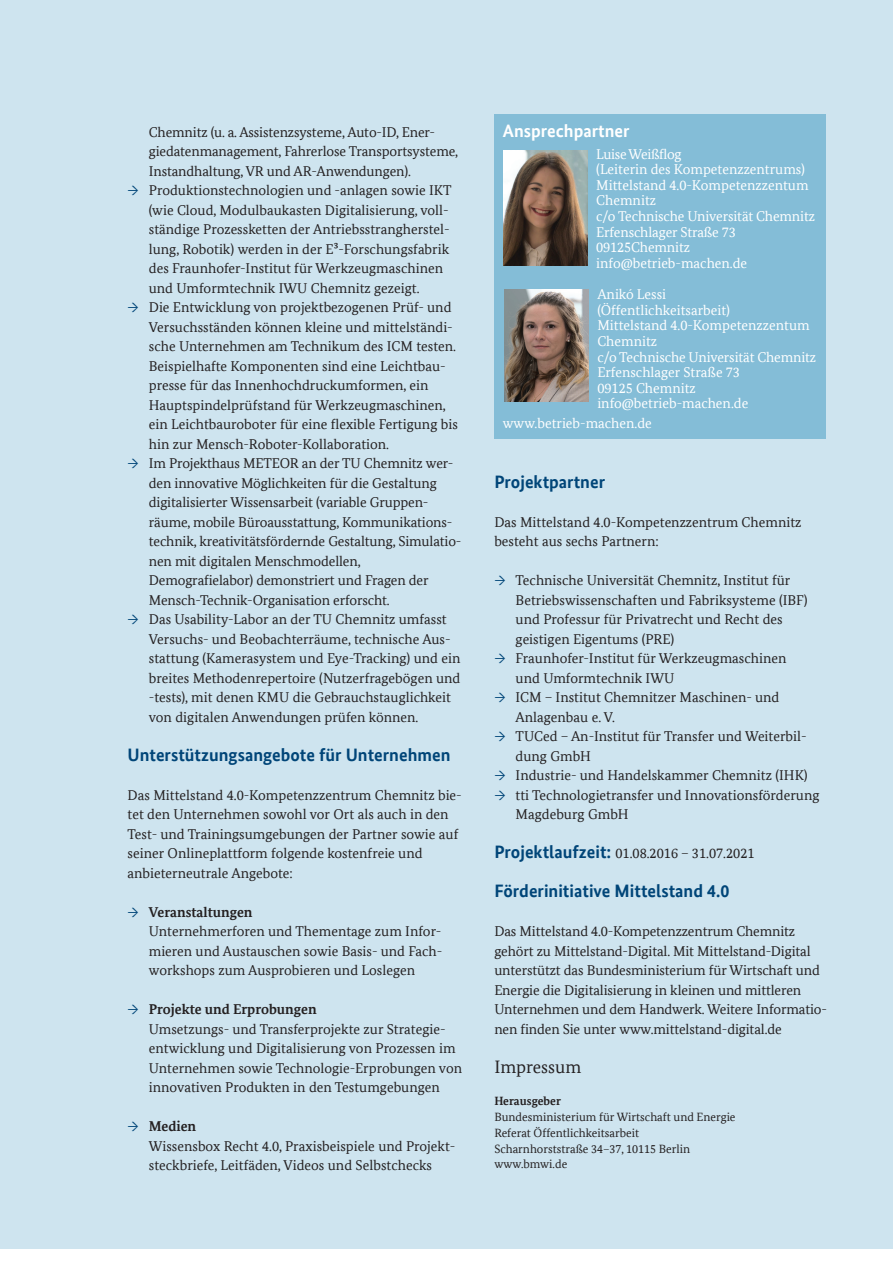
<style>
.page{position:relative;width:893px;height:1263px;background:#fff}
.page>*{position:absolute;margin:0;border:0;box-sizing:border-box;transform-origin:0 0}
.t1{font:700 18px "Bundes Sans Office";color:#004578}
.t2{font:700 18px "Bundes Sans Office";color:#fff}
.t3{font:18px "Bundes Serif Office";color:#231f20}
.LI_Pfeil{font:14.25px/19.5px "Bundes Serif Office";color:#231f20}
.t4{font:14.25px/15.6px "Bundes Serif Office";color:#fff}
.P_-_impressum{font:12px "Bundes Serif Office";color:#231f20}
.P_-_impressum-2{font:700 12px "Bundes Serif Office";color:#231f20}
.s1{color:#004578}
.s2{font-weight:700}
.s3{font-family:"Bundes Sans Office";font-weight:700;font-size:18px;color:#004578}
</style>
<div class="page">
<div style="left:0;top:0;width:893px;height:1249px;background:#cee4ef"></div>
<div style="left:494px;top:114px;width:332px;height:325px;background:#84bdd7"></div>
<img style="left:504px;top:151px;width:84px;height:114px">
<img style="left:505px;top:289px;width:84px;height:112px">
<p class="LI_Pfeil" style="left:149px;top:122px;width:311px">Chemnitz (u. a. Assistenzsysteme, Auto-ID, Ener&shy;giedatenmanagement, Fahrerlose Transportsysteme,<br>Instandhaltung, VR und AR-Anwendungen).</p>
<p class="LI_Pfeil" style="left:149px;top:180px;width:304px;text-indent:-21px"><span class="s1">→</span> Produktionstechnologien und -anlagen sowie IKT (wie Cloud, Modulbaukasten Digitalisierung, voll&shy;ständige Prozessketten der Antriebsstrangherstel&shy;lung, Robotik) werden in der E³-Forschungsfabrik des Fraunhofer-Institut für Werkzeugmaschinen und Umformtechnik IWU Chemnitz gezeigt.</p>
<p class="LI_Pfeil" style="left:149px;top:297px;width:311px;text-indent:-21px"><span class="s1">→</span> Die Entwicklung von projektbezogenen Prüf- und Versuchsständen können kleine und mittelständi&shy;sche Unternehmen am Technikum des ICM testen.<br>Beispielhafte Komponenten sind eine Leichtbau&shy;presse für das Innenhochdruckumformen, ein Hauptspindelprüfstand für Werkzeugmaschinen, ein Leichtbauroboter für eine flexible Fertigung bis hin zur Mensch-Roboter-Kollaboration.</p>
<p class="LI_Pfeil" style="left:149px;top:453px;width:314px;text-indent:-21px"><span class="s1">→</span> Im Projekthaus METEOR an der TU Chemnitz wer&shy;den innovative Möglichkeiten für die Gestaltung digitalisierter Wissensarbeit (variable Gruppen&shy;räume, mobile Büroausstattung, Kommunikations&shy;technik, kreativitätsfördernde Gestaltung, Simulatio&shy;nen mit digitalen Menschmodellen, Demografielabor) demonstriert und Fragen der Mensch-Technik-Organisation erforscht.</p>
<p class="LI_Pfeil" style="left:149px;top:609px;width:313px;text-indent:-21px"><span class="s1">→</span> Das Usability-Labor an der TU Chemnitz umfasst Versuchs- und Beobachterräume, technische Aus&shy;stattung (Kamerasystem und Eye-Tracking) und ein breites Methodenrepertoire (Nutzerfragebögen und -tests), mit denen KMU die Gebrauchstauglichkeit von digitalen Anwendungen prüfen können.</p>
<p class="t1" style="left:128px;top:744px;width:324px">Unterstützungsangebote für Unternehmen</p>
<p class="LI_Pfeil" style="left:128px;top:785px;width:336px">Das Mittelstand 4.0-Kompetenzzentrum Chemnitz bie&shy;tet den Unternehmen sowohl vor Ort als auch in den Test- und Trainingsumgebungen der Partner sowie auf seiner Onlineplattform folgende kostenfreie und anbieterneutrale Angebote:</p>
<p class="LI_Pfeil" style="left:149px;top:902px;width:295px;text-indent:-21px"><span class="s1">→</span> <span class="s2">Veranstaltungen<br></span>Unternehmerforen und Thementage zum Infor&shy;mieren und Austauschen sowie Basis- und Fach&shy;workshops zum Ausprobieren und Loslegen</p>
<p class="LI_Pfeil" style="left:149px;top:999px;width:315px;text-indent:-21px"><span class="s1">→</span> <span class="s2">Projekte und Erprobungen<br></span>Umsetzungs- und Transferprojekte zur Strategie&shy;entwicklung und Digitalisierung von Prozessen im Unternehmen sowie Technologie-Erprobungen von innovativen Produkten in den Testumgebungen</p>
<p class="LI_Pfeil" style="left:149px;top:1116px;width:308px;text-indent:-21px"><span class="s1">→</span> <span class="s2">Medien<br></span>Wissensbox Recht 4.0, Praxisbeispiele und Projekt&shy;steckbriefe, Leitfäden, Videos und Selbstchecks</p>
<p class="t2" style="left:503px;top:120px;width:128px">Ansprechpartner</p>
<p class="t4" style="left:596px;top:146px;width:220px">Luise Weißflog<br>(Leiterin des Kompetenzzentrums)<br>Mittelstand 4.0-Kompetenzzentum<br>Chemnitz<br>c/o Technische Universität Chemnitz</p>
<p class="t4" style="left:596px;top:224px;width:141px">Erfenschlager Straße 73</p>
<p class="t4" style="left:596px;top:240px;width:95px">09125Chemnitz</p>
<p class="t4" style="left:596px;top:255px;width:153px">info@betrieb-machen.de</p>
<p class="t4" style="left:597px;top:286px;width:220px">Anikó Lessi<br>(Öffentlichkeitsarbeit)<br>Mittelstand 4.0-Kompetenzzentum<br>Chemnitz<br>c/o Technische Universität Chemnitz</p>
<p class="t4" style="left:597px;top:364px;width:153px">Erfenschlager Straße 73<br>09125 Chemnitz info@betrieb-machen.de</p>
<p class="t4" style="left:503px;top:416px;width:151px">www.betrieb-machen.de</p>
<p class="t1" style="left:494px;top:471px;width:112px">Projektpartner</p>
<p class="LI_Pfeil" style="left:494px;top:512px;width:309px">Das Mittelstand 4.0-Kompetenzzentrum Chemnitz besteht aus sechs Partnern:</p>
<p class="LI_Pfeil" style="left:516px;top:570px;width:293px;text-indent:-21px"><span class="s1">→</span> Technische Universität Chemnitz, Institut für Betriebswissenschaften und Fabriksysteme (IBF) und Professur für Privatrecht und Recht des geistigen Eigentums (PRE)</p>
<p class="LI_Pfeil" style="left:516px;top:648px;width:272px;text-indent:-21px"><span class="s1">→</span> Fraunhofer-Institut für Werkzeugmaschinen und Umformtechnik IWU</p>
<p class="LI_Pfeil" style="left:516px;top:687px;width:265px;text-indent:-21px"><span class="s1">→</span> ICM – Institut Chemnitzer Maschinen- und<br>Anlagenbau e. V.</p>
<p class="LI_Pfeil" style="left:516px;top:726px;width:293px;text-indent:-21px"><span class="s1">→</span> TUCed – An-Institut für Transfer und Weiterbil&shy;dung GmbH</p>
<p class="LI_Pfeil" style="left:494px;top:765px;width:315px"><span class="s1">→</span> Industrie- und Handelskammer Chemnitz (IHK)</p>
<p class="LI_Pfeil" style="left:516px;top:785px;width:305px;text-indent:-21px"><span class="s1">→</span> tti Technologietransfer und Innovationsförderung<br>Magdeburg GmbH</p>
<p class="LI_Pfeil" style="left:494px;top:843px;width:262px"><span class="s3">Projektlaufzeit:</span> 01.08.2016 – 31.07.2021</p>
<h2 class="t1" style="left:494px;top:880px;width:237px">Förderinitiative Mittelstand 4.0</h2>
<p class="LI_Pfeil" style="left:494px;top:921px;width:334px">Das Mittelstand 4.0-Kompetenzzentrum Chemnitz gehört zu Mittelstand-Digital. Mit Mittelstand-Digital unterstützt das Bundesministerium für Wirtschaft und Energie die Digitalisierung in kleinen und mittleren Unternehmen und dem Handwerk. Weitere Informatio&shy;nen finden Sie unter www.mittelstand-digital.de</p>
<p class="t3" style="left:494px;top:1056px;width:88px">Impressum</p>
<p class="P_-_impressum-2" style="left:494px;top:1094px;width:68px">Herausgeber</p>
<p class="P_-_impressum" style="left:494px;top:1110px;width:243px">Bundesministerium für Wirtschaft und Energie</p>
<p class="P_-_impressum" style="left:494px;top:1126px;width:146px">Referat Öffentlichkeitsarbeit</p>
<p class="P_-_impressum" style="left:494px;top:1141px;width:197px">Scharnhorststraße 34–37, 10115 Berlin</p>
<p class="P_-_impressum" style="left:494px;top:1157px;width:74px">www.bmwi.de</p>
</div>
